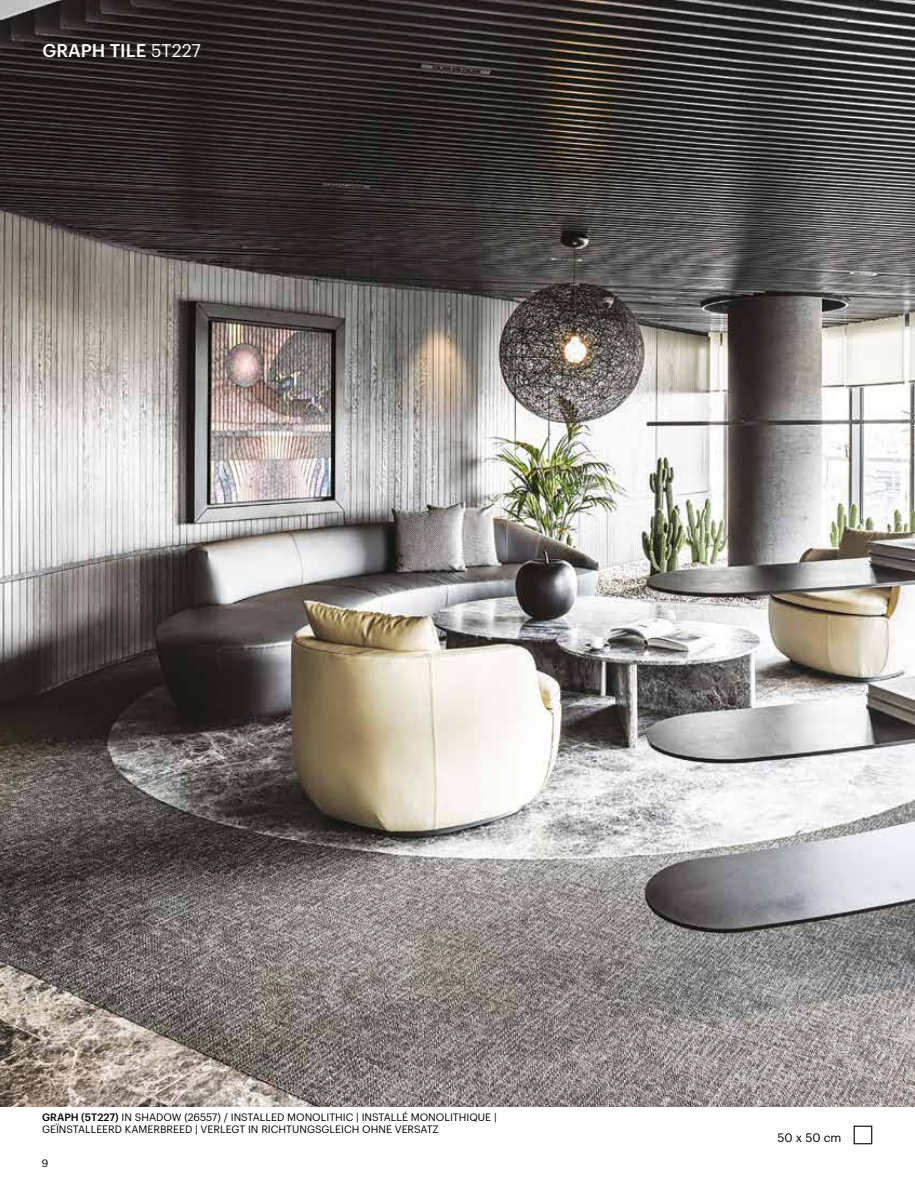
<style>
.page{position:relative;width:915px;height:1187px;background:#fff}
.page>*{position:absolute;margin:0;border:0;box-sizing:border-box;transform-origin:0 0}
.t1{font:500 18px "Graphik Alt";color:#fff}
.t2{font:12px "Graphik Alt";color:#000}
.t3{font:10.5px/12px "Graphik Alt";color:#000}
.s1{font-weight:400}
.s2{font-weight:500}
</style>
<div class="page">
<img style="left:0;top:0;width:914px;height:1106px">
<div style="left:853px;top:1125px;width:19px;height:19px;border:1px solid #000"></div>
<h1 class="t1" style="left:43px;top:37px;width:160px">GRAPH TILE <span class="s1">5T227</span></h1>
<p class="t3" style="left:42px;top:1110px;width:456px"><span class="s2">GRAPH (5T227)</span> IN SHADOW (26557) / INSTALLED MONOLITHIC | INSTALLÉ MONOLITHIQUE |<br>GEÏNSTALLEERD KAMERBREED | VERLEGT IN RICHTUNGSGLEICH OHNE VERSATZ</p>
<p class="t3" style="left:42px;top:1156px;width:8px">9</p>
<p class="t2" style="left:777px;top:1128px;width:65px">50 x 50 cm</p>
</div>
